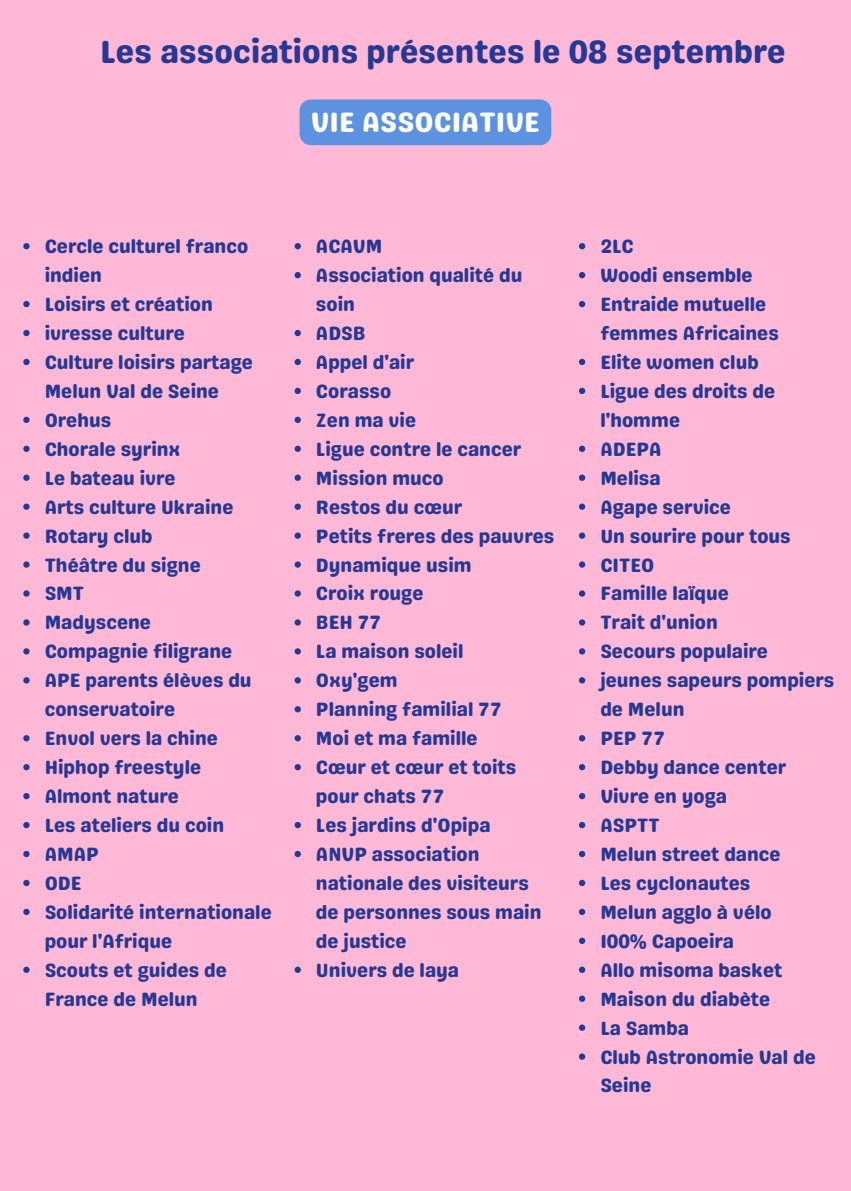
<style>
.page{position:relative;width:851px;height:1191px;background:#fff}
.page>*{position:absolute;margin:0;border:0;box-sizing:border-box;transform-origin:0 0}
.t1{font:32px "Genty Sans";letter-spacing:.005em;color:#253895}
.t2{font:28px "Genty Sans";letter-spacing:.005em;color:#fff}
.t3{font:19.2px/29px "Genty Sans";color:#253895}
</style>
<div class="page">
<div style="left:0;top:0;width:850px;height:1191px;background:#ffb8d5"></div>
<svg style="left:23px;top:243px;width:7px;height:6px"></svg>
<svg style="left:23px;top:301px;width:7px;height:6px"></svg>
<svg style="left:23px;top:330px;width:7px;height:6px"></svg>
<svg style="left:23px;top:359px;width:7px;height:6px"></svg>
<svg style="left:23px;top:417px;width:7px;height:6px"></svg>
<svg style="left:23px;top:446px;width:7px;height:6px"></svg>
<svg style="left:23px;top:475px;width:7px;height:6px"></svg>
<svg style="left:23px;top:504px;width:7px;height:6px"></svg>
<svg style="left:23px;top:532px;width:7px;height:7px"></svg>
<svg style="left:23px;top:561px;width:7px;height:7px"></svg>
<svg style="left:23px;top:590px;width:7px;height:7px"></svg>
<svg style="left:23px;top:619px;width:7px;height:7px"></svg>
<svg style="left:23px;top:648px;width:7px;height:7px"></svg>
<svg style="left:23px;top:677px;width:7px;height:7px"></svg>
<svg style="left:23px;top:735px;width:7px;height:6px"></svg>
<svg style="left:23px;top:764px;width:7px;height:6px"></svg>
<svg style="left:23px;top:793px;width:7px;height:6px"></svg>
<svg style="left:23px;top:822px;width:7px;height:6px"></svg>
<svg style="left:23px;top:851px;width:7px;height:6px"></svg>
<svg style="left:23px;top:880px;width:7px;height:6px"></svg>
<svg style="left:23px;top:909px;width:7px;height:6px"></svg>
<svg style="left:23px;top:967px;width:7px;height:6px"></svg>
<svg style="left:294px;top:243px;width:7px;height:6px"></svg>
<svg style="left:294px;top:272px;width:7px;height:6px"></svg>
<svg style="left:294px;top:330px;width:7px;height:6px"></svg>
<svg style="left:294px;top:359px;width:7px;height:6px"></svg>
<svg style="left:294px;top:388px;width:7px;height:6px"></svg>
<svg style="left:294px;top:417px;width:7px;height:6px"></svg>
<svg style="left:294px;top:446px;width:7px;height:6px"></svg>
<svg style="left:294px;top:475px;width:7px;height:6px"></svg>
<svg style="left:294px;top:504px;width:7px;height:6px"></svg>
<svg style="left:294px;top:532px;width:7px;height:7px"></svg>
<svg style="left:294px;top:561px;width:7px;height:7px"></svg>
<svg style="left:294px;top:590px;width:7px;height:7px"></svg>
<svg style="left:294px;top:619px;width:7px;height:7px"></svg>
<svg style="left:294px;top:648px;width:7px;height:7px"></svg>
<svg style="left:294px;top:677px;width:7px;height:7px"></svg>
<svg style="left:294px;top:706px;width:7px;height:6px"></svg>
<svg style="left:294px;top:735px;width:7px;height:6px"></svg>
<svg style="left:294px;top:764px;width:7px;height:6px"></svg>
<svg style="left:294px;top:822px;width:7px;height:6px"></svg>
<svg style="left:294px;top:851px;width:7px;height:6px"></svg>
<svg style="left:294px;top:967px;width:7px;height:6px"></svg>
<svg style="left:579px;top:243px;width:6px;height:6px"></svg>
<svg style="left:579px;top:272px;width:6px;height:6px"></svg>
<svg style="left:579px;top:301px;width:6px;height:6px"></svg>
<svg style="left:579px;top:359px;width:6px;height:6px"></svg>
<svg style="left:579px;top:388px;width:6px;height:6px"></svg>
<svg style="left:579px;top:446px;width:6px;height:6px"></svg>
<svg style="left:579px;top:475px;width:6px;height:6px"></svg>
<svg style="left:579px;top:504px;width:6px;height:6px"></svg>
<svg style="left:579px;top:532px;width:6px;height:7px"></svg>
<svg style="left:579px;top:561px;width:6px;height:7px"></svg>
<svg style="left:579px;top:590px;width:6px;height:7px"></svg>
<svg style="left:579px;top:619px;width:6px;height:7px"></svg>
<svg style="left:579px;top:648px;width:6px;height:7px"></svg>
<svg style="left:579px;top:677px;width:6px;height:7px"></svg>
<svg style="left:579px;top:735px;width:6px;height:6px"></svg>
<svg style="left:579px;top:764px;width:6px;height:6px"></svg>
<svg style="left:579px;top:793px;width:6px;height:6px"></svg>
<svg style="left:579px;top:822px;width:6px;height:6px"></svg>
<svg style="left:579px;top:851px;width:6px;height:6px"></svg>
<svg style="left:579px;top:880px;width:6px;height:6px"></svg>
<svg style="left:579px;top:909px;width:6px;height:6px"></svg>
<svg style="left:579px;top:938px;width:6px;height:6px"></svg>
<svg style="left:579px;top:967px;width:6px;height:6px"></svg>
<svg style="left:579px;top:996px;width:6px;height:6px"></svg>
<svg style="left:579px;top:1025px;width:6px;height:6px"></svg>
<svg style="left:579px;top:1053px;width:6px;height:7px"></svg>
<div style="left:299px;top:99px;width:252px;height:46px;background:#5d92e1"></div>
<p class="t1" style="left:100px;top:33px;width:687px">Les associations présentes le 08 septembre</p>
<p class="t2" style="left:311px;top:105px;width:231px">VIE ASSOCIATIVE</p>
<h1 class="t3" style="left:45px;top:232px;width:205px">Cercle culturel franco indien</h1>
<h2 class="t3" style="left:45px;top:290px;width:170px">Loisirs et création</h2>
<p class="t3" style="left:45px;top:319px;width:142px">ivresse culture</p>
<p class="t3" style="left:45px;top:348px;width:210px">Culture loisirs partage<br>Melun Val de Seine</p>
<p class="t3" style="left:45px;top:406px;width:68px">Orehus</p>
<p class="t3" style="left:45px;top:435px;width:137px">Chorale syrinx</p>
<p class="t3" style="left:45px;top:463px;width:133px">Le bateau ivre</p>
<p class="t3" style="left:45px;top:492px;width:190px">Arts culture Ukraine</p>
<p class="t3" style="left:45px;top:521px;width:109px">Rotary club</p>
<p class="t3" style="left:45px;top:550px;width:158px">Théâtre du signe</p>
<p class="t3" style="left:45px;top:579px;width:41px">SMT</p>
<p class="t3" style="left:45px;top:608px;width:108px">Madyscene</p>
<p class="t3" style="left:45px;top:637px;width:189px">Compagnie filigrane</p>
<p class="t3" style="left:45px;top:666px;width:208px">APE parents élèves du conservatoire</p>
<p class="t3" style="left:45px;top:724px;width:175px">Envol vers la chine</p>
<p class="t3" style="left:45px;top:753px;width:158px">Hiphop freestyle</p>
<p class="t3" style="left:45px;top:782px;width:136px">Almont nature</p>
<p class="t3" style="left:45px;top:811px;width:181px">Les ateliers du coin</p>
<p class="t3" style="left:45px;top:840px;width:56px">AMAP</p>
<p class="t3" style="left:45px;top:869px;width:39px">ODE</p>
<p class="t3" style="left:45px;top:898px;width:229px">Solidarité internationale pour l'Afrique</p>
<p class="t3" style="left:45px;top:956px;width:184px">Scouts et guides de<br>France de Melun</p>
<p class="t3" style="left:316px;top:232px;width:68px">ACAVM</p>
<p class="t3" style="left:316px;top:261px;width:208px">Association qualité du soin</p>
<p class="t3" style="left:316px;top:319px;width:51px">ADSB</p>
<p class="t3" style="left:316px;top:348px;width:100px">Appel d'air</p>
<p class="t3" style="left:316px;top:377px;width:77px">Corasso</p>
<p class="t3" style="left:316px;top:406px;width:102px">Zen ma vie</p>
<p class="t3" style="left:316px;top:435px;width:207px">Ligue contre le cancer</p>
<p class="t3" style="left:316px;top:463px;width:129px">Mission muco</p>
<p class="t3" style="left:316px;top:492px;width:148px">Restos du cœur</p>
<p class="t3" style="left:316px;top:521px;width:240px">Petits freres des pauvres</p>
<p class="t3" style="left:316px;top:550px;width:157px">Dynamique usim</p>
<p class="t3" style="left:316px;top:579px;width:109px">Croix rouge</p>
<p class="t3" style="left:316px;top:608px;width:67px">BEH 77</p>
<p class="t3" style="left:316px;top:637px;width:149px">La maison soleil</p>
<p class="t3" style="left:316px;top:666px;width:83px">Oxy'gem</p>
<p class="t3" style="left:316px;top:695px;width:187px">Planning familial 77</p>
<p class="t3" style="left:316px;top:724px;width:163px">Moi et ma famille</p>
<p class="t3" style="left:316px;top:753px;width:202px">Cœur et cœur et toits pour chats 77</p>
<p class="t3" style="left:316px;top:811px;width:176px">Les jardins d'Opipa</p>
<p class="t3" style="left:316px;top:840px;width:227px">ANVP association nationale des visiteurs de personnes sous main de justice</p>
<p class="t3" style="left:316px;top:956px;width:145px">Univers de laya</p>
<p class="t3" style="left:600px;top:232px;width:35px">2LC</p>
<p class="t3" style="left:600px;top:261px;width:154px">Woodi ensemble</p>
<p class="t3" style="left:600px;top:290px;width:180px">Entraide mutuelle femmes Africaines</p>
<p class="t3" style="left:600px;top:348px;width:160px">Elite women club</p>
<p class="t3" style="left:600px;top:377px;width:176px">Ligue des droits de l'homme</p>
<p class="t3" style="left:600px;top:435px;width:63px">ADEPA</p>
<p class="t3" style="left:600px;top:463px;width:62px">Melisa</p>
<p class="t3" style="left:600px;top:492px;width:132px">Agape service</p>
<p class="t3" style="left:600px;top:521px;width:192px">Un sourire pour tous</p>
<p class="t3" style="left:600px;top:550px;width:56px">CITEO</p>
<p class="t3" style="left:600px;top:579px;width:130px">Famille laïque</p>
<p class="t3" style="left:600px;top:608px;width:119px">Trait d'union</p>
<p class="t3" style="left:600px;top:637px;width:169px">Secours populaire</p>
<p class="t3" style="left:600px;top:666px;width:235px">jeunes sapeurs pompiers de Melun</p>
<p class="t3" style="left:600px;top:724px;width:66px">PEP 77</p>
<p class="t3" style="left:600px;top:753px;width:187px">Debby dance center</p>
<p class="t3" style="left:600px;top:782px;width:128px">Vivre en yoga</p>
<p class="t3" style="left:600px;top:811px;width:61px">ASPTT</p>
<p class="t3" style="left:600px;top:840px;width:182px">Melun street dance</p>
<p class="t3" style="left:600px;top:869px;width:152px">Les cyclonautes</p>
<p class="t3" style="left:600px;top:898px;width:173px">Melun agglo à vélo</p>
<p class="t3" style="left:600px;top:927px;width:135px">100% Capoeira</p>
<p class="t3" style="left:600px;top:956px;width:183px">Allo misoma basket</p>
<p class="t3" style="left:600px;top:984px;width:171px">Maison du diabète</p>
<p class="t3" style="left:600px;top:1013px;width:90px">La Samba</p>
<p class="t3" style="left:600px;top:1042px;width:217px">Club Astronomie Val de<br>Seine</p>
</div>
